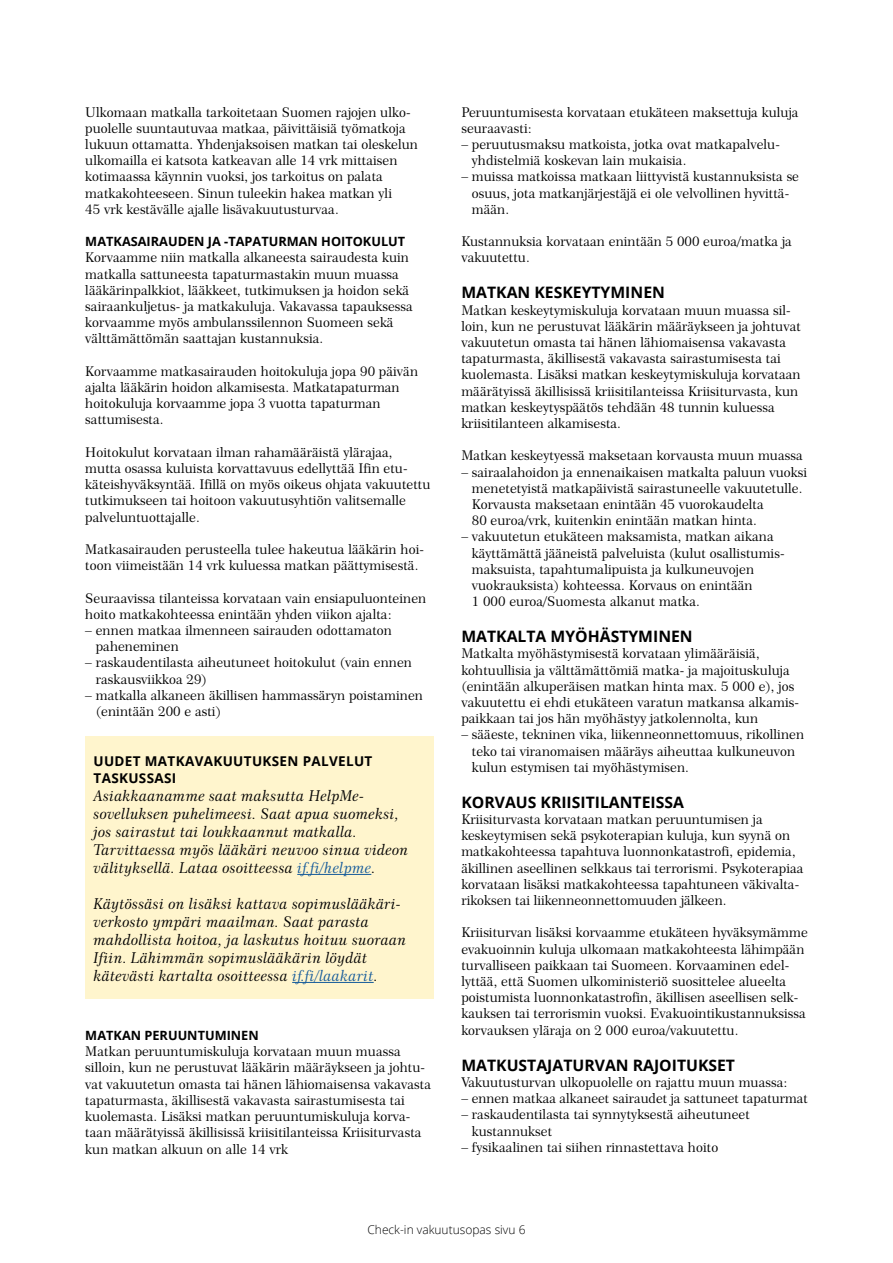
<style>
.page{position:relative;width:893px;height:1263px;background:#fff}
.page>*{position:absolute;margin:0;border:0;box-sizing:border-box;transform-origin:0 0}
.Väliotsikko_Bliss_If{font:700 15.75px "Open Sans";color:#000}
.Väliotsikko_2_Centur{font:italic 15px/18px "Century 751 BT For If";color:#000}
.Leipäteksti{font:13.5px/16.2px "Century 751 BT For If";color:#000}
.Luetteloteksti_Centu{font:13.5px/16.2px "Century 751 BT For If";color:#000}
.Väliotsikko_OPENSANS{font:700 13.5px/16.5px "Open Sans";letter-spacing:.025em;color:#000}
.Väliotsikko_1_Bliss{font:700 12.75px "Open Sans";color:#000}
.t1{font:300 12px "Open Sans";color:#000}
.s1{color:#165b9a}
</style>
<div class="page">
<div style="left:85px;top:736px;width:349px;height:263px;background:#fff5cd"></div>
<hr style="left:297px;top:874px;width:74px;height:1px;background:#165b9a">
<hr style="left:292px;top:982px;width:82px;height:1px;background:#165b9a">
<p class="Leipäteksti" style="left:85px;top:104px;width:334px">Ulkomaan matkalla tarkoitetaan Suomen rajojen ulko&shy;puolelle suuntautuvaa matkaa, päivittäisiä työmatkoja lukuun ottamatta. Yhdenjaksoisen matkan tai oleskelun ulkomailla ei katsota katkeavan alle 14 vrk mittaisen kotimaassa käynnin vuoksi, jos tarkoitus on palata matkakohteeseen. Sinun tuleekin hakea matkan yli<br>45 vrk kestävälle ajalle lisävakuutusturvaa.</p>
<p class="Väliotsikko_1_Bliss" style="left:85px;top:233px;width:321px">MATKASAIRAUDEN JA -TAPATURMAN HOITOKULUT</p>
<p class="Leipäteksti" style="left:85px;top:250px;width:329px">Korvaamme niin matkalla alkaneesta sairaudesta kuin matkalla sattuneesta tapaturmastakin muun muassa lääkärinpalkkiot, lääkkeet, tutkimuksen ja hoidon sekä sairaankuljetus- ja matkakuluja. Vakavassa tapauksessa korvaamme myös ambulanssilennon Suomeen sekä välttämättömän saattajan kustannuksia.</p>
<p class="Leipäteksti" style="left:85px;top:363px;width:334px">Korvaamme matkasairauden hoitokuluja jopa 90 päivän ajalta lääkärin hoidon alkamisesta. Matkatapaturman hoitokuluja korvaamme jopa 3 vuotta tapaturman sattumisesta.</p>
<p class="Leipäteksti" style="left:85px;top:444px;width:347px">Hoitokulut korvataan ilman rahamääräistä ylärajaa, mutta osassa kuluista korvattavuus edellyttää Ifin etu&shy;käteishyväksyntää. Ifillä on myös oikeus ohjata vakuutettu tutkimukseen tai hoitoon vakuutusyhtiön valitsemalle palveluntuottajalle.</p>
<p class="Leipäteksti" style="left:85px;top:541px;width:340px">Matkasairauden perusteella tulee hakeutua lääkärin hoi&shy;toon viimeistään 14 vrk kuluessa matkan päättymisestä.</p>
<p class="Leipäteksti" style="left:85px;top:590px;width:343px">Seuraavissa tilanteissa korvataan vain ensiapuluonteinen hoito matkakohteessa enintään yhden viikon ajalta:</p>
<p class="Luetteloteksti_Centu" style="left:96px;top:622px;width:298px;text-indent:-10px">– ennen matkaa ilmenneen sairauden odottamaton paheneminen</p>
<p class="Luetteloteksti_Centu" style="left:96px;top:655px;width:318px;text-indent:-10px">– raskaudentilasta aiheutuneet hoitokulut (vain ennen raskausviikkoa 29)</p>
<p class="Luetteloteksti_Centu" style="left:96px;top:687px;width:329px;text-indent:-10px">– matkalla alkaneen äkillisen hammassäryn poistaminen (enintään 200 e asti)</p>
<p class="Väliotsikko_OPENSANS" style="left:94px;top:752px;width:280px">UUDET MATKAVAKUUTUKSEN PALVELUT<br>TASKUSSASI</p>
<p class="Väliotsikko_2_Centur" style="left:94px;top:786px;width:316px">Asiakkaanamme saat maksutta HelpMe&shy;sovelluksen puhelimeesi. Saat apua suomeksi, jos sairastut tai loukkaannut matkalla.<br>Tarvittaessa myös lääkäri neuvoo sinua videon välityksellä. Lataa osoitteessa <span class="s1">if.fi/helpme</span>.</p>
<p class="Väliotsikko_2_Centur" style="left:94px;top:894px;width:314px">Käytössäsi on lisäksi kattava sopimuslääkäri&shy;verkosto ympäri maailman. Saat parasta mahdollista hoitoa, ja laskutus hoituu suoraan Ifiin. Lähimmän sopimuslääkärin löydät kätevästi kartalta osoitteessa <span class="s1">if.fi/laakarit</span>.</p>
<p class="Väliotsikko_1_Bliss" style="left:85px;top:1026px;width:175px">MATKAN PERUUNTUMINEN</p>
<p class="Leipäteksti" style="left:85px;top:1044px;width:347px">Matkan peruuntumiskuluja korvataan muun muassa silloin, kun ne perustuvat lääkärin määräykseen ja johtu&shy;vat vakuutetun omasta tai hänen lähiomaisensa vakavasta tapaturmasta, äkillisestä vakavasta sairastumisesta tai kuolemasta. Lisäksi matkan peruuntumiskuluja korva&shy;taan määrätyissä äkillisissä kriisitilanteissa Kriisiturvasta kun matkan alkuun on alle 14 vrk</p>
<p class="Leipäteksti" style="left:461px;top:104px;width:339px">Peruuntumisesta korvataan etukäteen maksettuja kuluja seuraavasti:</p>
<p class="Luetteloteksti_Centu" style="left:472px;top:136px;width:310px;text-indent:-10px">– peruutusmaksu matkoista, jotka ovat matkapalvelu&shy;yhdistelmiä koskevan lain mukaisia.</p>
<p class="Luetteloteksti_Centu" style="left:472px;top:169px;width:329px;text-indent:-10px">– muissa matkoissa matkaan liittyvistä kustannuksista se osuus, jota matkanjärjestäjä ei ole velvollinen hyvittä&shy;mään.</p>
<p class="Leipäteksti" style="left:461px;top:234px;width:332px">Kustannuksia korvataan enintään 5 000 euroa/matka ja vakuutettu.</p>
<p class="Väliotsikko_Bliss_If" style="left:461px;top:282px;width:205px">MATKAN KESKEYTYMINEN</p>
<p class="Leipäteksti" style="left:461px;top:302px;width:341px">Matkan keskeytymiskuluja korvataan muun muassa sil&shy;loin, kun ne perustuvat lääkärin määräykseen ja johtuvat vakuutetun omasta tai hänen lähiomaisensa vakavasta tapaturmasta, äkillisestä vakavasta sairastumisesta tai kuolemasta. Lisäksi matkan keskeytymiskuluja korvataan määrätyissä äkillisissä kriisitilanteissa Kriisiturvasta, kun matkan keskeytyspäätös tehdään 48 tunnin kuluessa kriisitilanteen alkamisesta.</p>
<p class="Leipäteksti" style="left:461px;top:448px;width:343px">Matkan keskeytyessä maksetaan korvausta muun muassa</p>
<p class="Luetteloteksti_Centu" style="left:472px;top:464px;width:337px;text-indent:-10px">– sairaalahoidon ja ennenaikaisen matkalta paluun vuoksi menetetyistä matkapäivistä sairastuneelle vakuutetulle.<br>Korvausta maksetaan enintään 45 vuorokaudelta<br>80 euroa/vrk, kuitenkin enintään matkan hinta.</p>
<p class="Luetteloteksti_Centu" style="left:472px;top:529px;width:314px;text-indent:-10px">– vakuutetun etukäteen maksamista, matkan aikana käyttämättä jääneistä palveluista (kulut osallistumis&shy;maksuista, tapahtumalipuista ja kulkuneuvojen vuokrauksista) kohteessa. Korvaus on enintään<br>1 000 euroa/Suomesta alkanut matka.</p>
<p class="Väliotsikko_Bliss_If" style="left:461px;top:625px;width:233px">MATKALTA MYÖHÄSTYMINEN</p>
<p class="Leipäteksti" style="left:461px;top:646px;width:339px">Matkalta myöhästymisestä korvataan ylimääräisiä, kohtuullisia ja välttämättömiä matka- ja majoituskuluja (enintään alkuperäisen matkan hinta max. 5 000 e), jos vakuutettu ei ehdi etukäteen varatun matkansa alkamis&shy;paikkaan tai jos hän myöhästyy jatkolennolta, kun</p>
<p class="Luetteloteksti_Centu" style="left:472px;top:727px;width:334px;text-indent:-10px">– sääeste, tekninen vika, liikenneonnettomuus, rikollinen teko tai viranomaisen määräys aiheuttaa kulkuneuvon kulun estymisen tai myöhästymisen.</p>
<p class="Väliotsikko_Bliss_If" style="left:461px;top:791px;width:224px">KORVAUS KRIISITILANTEISSA</p>
<p class="Leipäteksti" style="left:461px;top:811px;width:344px">Kriisiturvasta korvataan matkan peruuntumisen ja keskeytymisen sekä psykoterapian kuluja, kun syynä on matkakohteessa tapahtuva luonnonkatastrofi, epidemia, äkillinen aseellinen selkkaus tai terrorismi. Psykoterapiaa korvataan lisäksi matkakohteessa tapahtuneen väkivalta&shy;rikoksen tai liikenneonnettomuuden jälkeen.</p>
<p class="Leipäteksti" style="left:461px;top:925px;width:348px">Kriisiturvan lisäksi korvaamme etukäteen hyväksymämme evakuoinnin kuluja ulkomaan matkakohteesta lähimpään turvalliseen paikkaan tai Suomeen. Korvaaminen edel&shy;lyttää, että Suomen ulkoministeriö suosittelee alueelta poistumista luonnonkatastrofin, äkillisen aseellisen selk&shy;kauksen tai terrorismin vuoksi. Evakuointikustannuksissa korvauksen yläraja on 2 000 euroa/vakuutettu.</p>
<p class="Väliotsikko_Bliss_If" style="left:461px;top:1054px;width:275px">MATKUSTAJATURVAN RAJOITUKSET</p>
<p class="Leipäteksti" style="left:461px;top:1074px;width:328px">Vakuutusturvan ulkopuolelle on rajattu muun muassa:</p>
<p class="Luetteloteksti_Centu" style="left:461px;top:1090px;width:348px">– ennen matkaa alkaneet sairaudet ja sattuneet tapaturmat</p>
<p class="Luetteloteksti_Centu" style="left:472px;top:1107px;width:280px;text-indent:-10px">– raskaudentilasta tai synnytyksestä aiheutuneet kustannukset</p>
<p class="Luetteloteksti_Centu" style="left:461px;top:1139px;width:258px">– fysikaalinen tai siihen rinnastettava hoito</p>
<p class="t1" style="left:367px;top:1221px;width:160px">Check-in vakuutusopas sivu 6</p>
</div>
